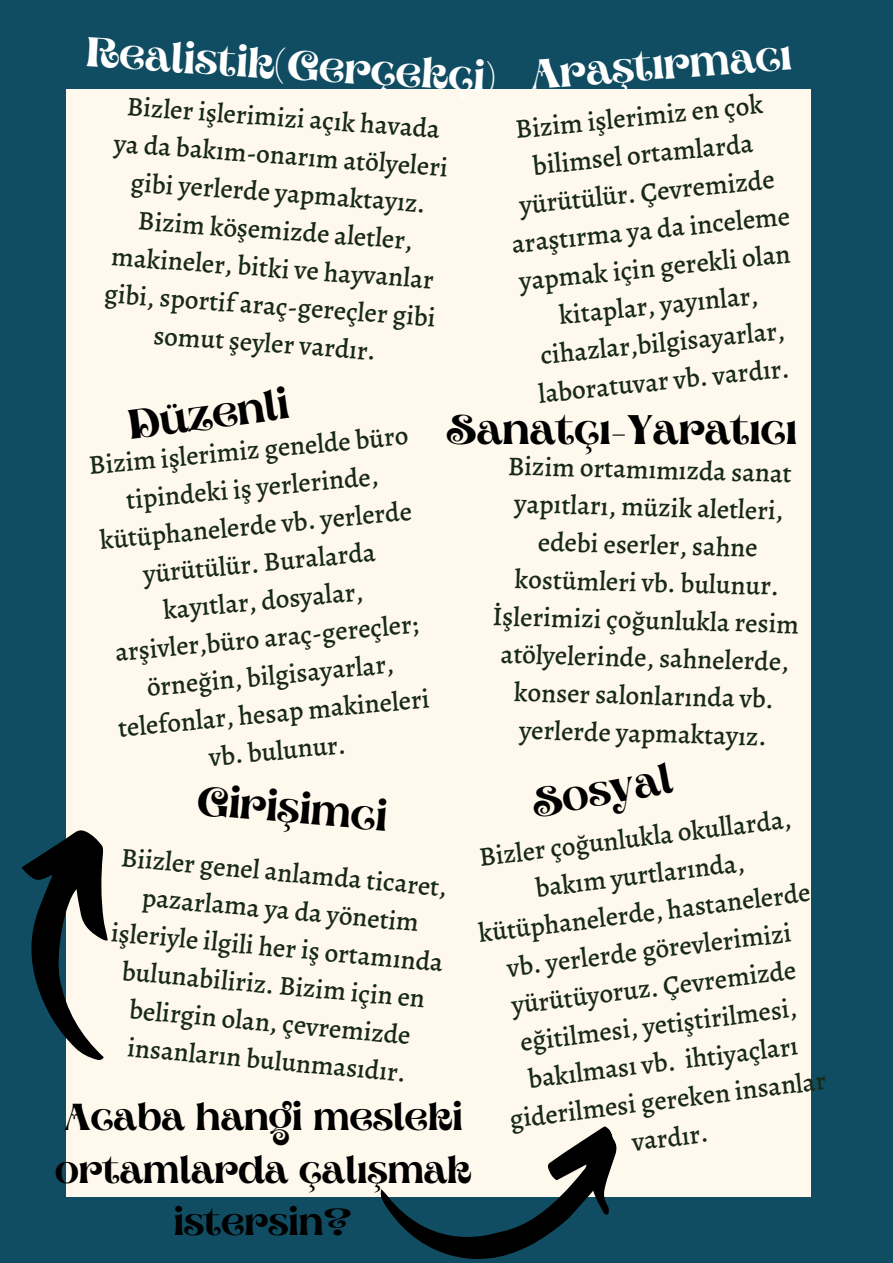
<style>
.page{position:relative;width:893px;height:1263px;background:#104d62}
.page>*{position:absolute;margin:0;border:0;box-sizing:border-box;transform-origin:0 0}
.t1{font:600 41.4px "Aprila";color:#fff}
.t2{font:600 41.25px "Aprila";color:#000}
.t3{font:600 41.25px "Aprila";color:#fff}
.t4{font:600 37.5px/52.3px "Aprila";color:#000;text-align:center}
.t5{font:500 27.15px/37.9px "Alegreya";color:#182a17;text-align:center}
.t6{font:500 27px/37.7px "Alegreya";color:#182a17;text-align:center}
</style>
<div class="page">
<div style="left:67px;top:89px;width:744px;height:1107px;background:#fff9ed"></div>
<svg style="left:22px;top:829px;width:86px;height:235px"></svg>
<svg style="left:378px;top:1126px;width:264px;height:133px"></svg>
<p class="t1" style="left:88px;top:34px;width:413px;rotate:4deg">Realistik(Gerçekçi)</p>
<p class="t3" style="left:529px;top:57px;width:263px;rotate:-4deg">Araştırmacı</p>
<p class="t6" style="left:118px;top:87px;width:346px;rotate:4deg">Bizler işlerimiziaçık havada ya da bakım-onarım atölyeleri gibiyerlerde yapmaktayız.<br>Bizim köşemizde aletler, makineler, bitkive hayvanlar gibi, sportif araç-gereçler gibi somut şeyler vardır.</p>
<p class="t5" style="left:498px;top:112px;width:281px;rotate:-6deg">Bizim işlerimiz en çok bilimsel ortamlarda yürütülür. Çevremizde araştırma ya da inceleme yapmak için gerekliolan kitaplar, yayınlar, cihazlar,bilgisayarlar, laboratuvar vb. vardır.</p>
<p class="t6" style="left:87px;top:445px;width:330px;rotate:-5deg">Bizim işlerimiz genelde büro tipindekiiş yerlerinde, kütüphanelerde vb. yerlerde yürütülür. Buralarda kayıtlar, dosyalar, arşivler,büro araç-gereçler; örneğin, bilgisayarlar, telefonlar, hesap makineleri vb. bulunur.</p>
<p class="t2" style="left:127px;top:409px;width:162px;rotate:-8deg">Düzenli</p>
<p class="t2" style="left:446px;top:413px;width:352px">Sanatçı-Yaratıcı</p>
<p class="t6" style="left:499px;top:445px;width:308px;rotate:2deg">Bizim ortamımızda sanat yapıtları, müzik aletleri, edebieserler, sahne kostümlerivb. bulunur.<br>İşlerimiziçoğunlukla resim atölyelerinde, sahnelerde, konser salonlarında vb. yerlerde yapmaktayız.</p>
<p class="t2" style="left:530px;top:787px;width:143px;rotate:-10deg">Sosyal</p>
<p class="t2" style="left:199px;top:783px;width:192px;rotate:5deg">Girişimci</p>
<p class="t6" style="left:467px;top:839px;width:335px;rotate:-7deg">Bizler çoğunlukla okullarda, bakım yurtlarında, kütüphanelerde, hastanelerde vb. yerlerde görevlerimizi yürütüyoruz. Çevremizde eğitilmesi, yetiştirilmesi, bakılması vb. ihtiyaçları giderilmesigereken insanlar</p>
<p class="t6" style="left:119px;top:839px;width:335px;rotate:5deg">Biizler genel anlamda ticaret, pazarlama ya da yönetim işleriyle ilgiliher iş ortamında bulunabiliriz. Bizim için en belirgin olan, çevremizde insanların bulunmasıdır.</p>
<p class="t4" style="left:64px;top:1095px;width:400px">Acaba hangi mesleki</p>
<p class="t6" style="left:629px;top:1123px;width:78px;rotate:-7deg">vardır.</p>
<p class="t4" style="left:55px;top:1147px;width:418px">ortamlarda çalışmak istersin?</p>
</div>
